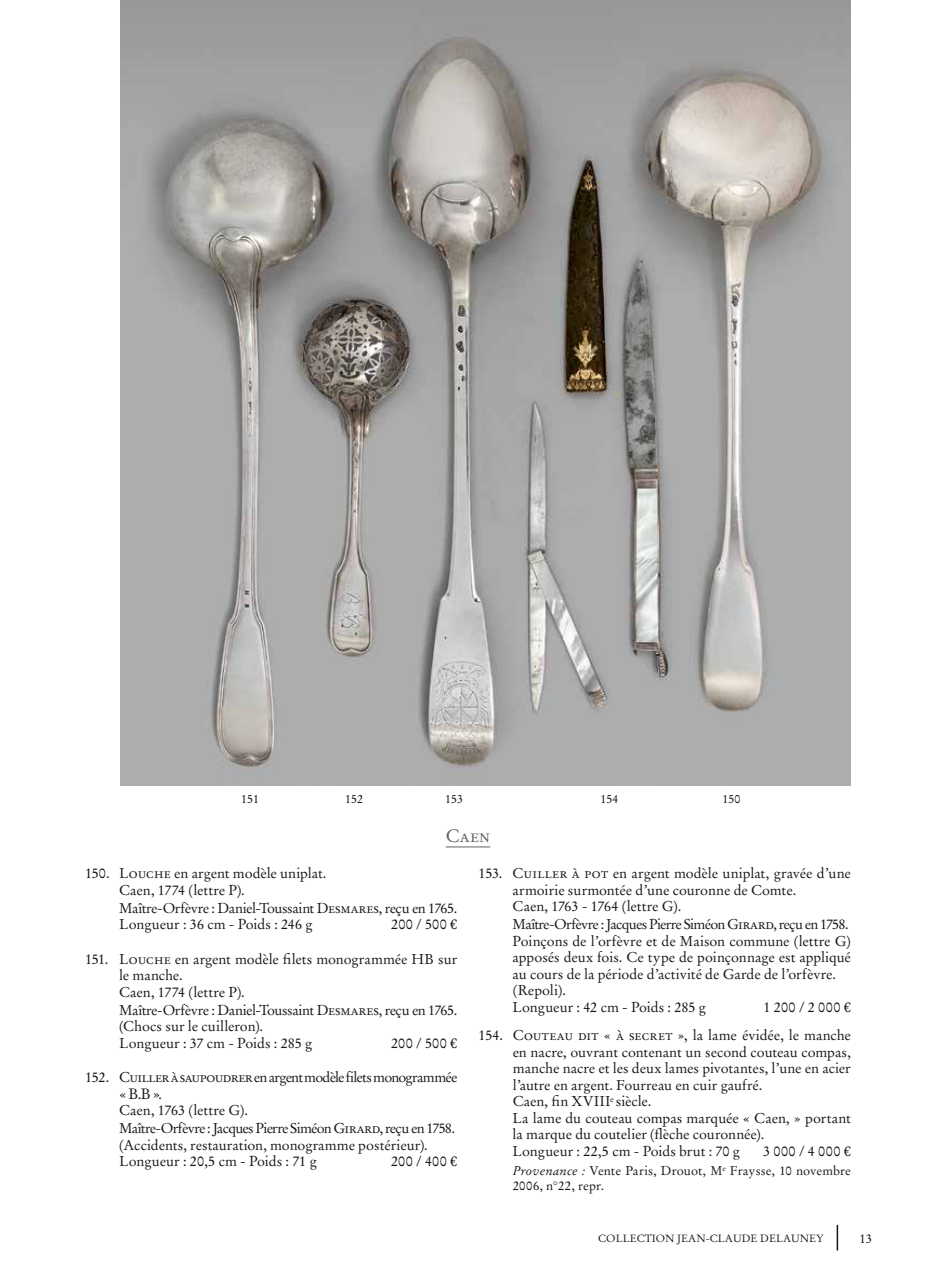
<style>
.page{position:relative;width:936px;height:1276px;background:#fff}
.page>*{position:absolute;margin:0;border:0;box-sizing:border-box;transform-origin:0 0}
.t1{font:18px "Stempel Garamond LT Std";color:#626261}
.t2{font:15px "Stempel Garamond LT Std";color:#181716}
.t3{font:14.25px/16.5px "Stempel Garamond LT Std";letter-spacing:-.005em;color:#181716}
.t4{font:14.25px/16.5px "Stempel Garamond LT Std";letter-spacing:-.025em;color:#181716}
.t5{font:14.25px/18px "Stempel Garamond LT Std";letter-spacing:-.045em;color:#181716}
.t6{font:14.25px "Stempel Garamond LT Std";letter-spacing:-.035em;color:#181716}
.t7{font:12.75px/15px "Stempel Garamond LT Std";letter-spacing:.01em;color:#181716}
.t8{font:12px "Stempel Garamond LT Std";color:#181716}
.t9{font:10.5px "Stempel Garamond LT Std";color:#181716}
.s1{font-size:14.25px}
.s2{font-style:italic}
</style>
<div class="page">
<img style="left:120px;top:0;width:730px;height:786px">
<hr style="left:445px;top:846px;width:45px;height:1px;background:#626261">
<hr style="left:836px;top:1225px;width:2px;height:25px;background:#181716">
<p class="t8" style="left:241px;top:791px;width:19px">151</p>
<p class="t8" style="left:345px;top:791px;width:19px">152</p>
<p class="t8" style="left:445px;top:791px;width:19px">153</p>
<p class="t8" style="left:600px;top:791px;width:19px">154</p>
<p class="t8" style="left:722px;top:791px;width:19px">150</p>
<p class="t1" style="left:445px;top:825px;width:46px">Caen</p>
<p class="t3" style="left:119px;top:865px;width:209px;text-indent:-34px">150. Louche en argent modèle uniplat.<br>Caen, 1774 (lettre P).</p>
<p class="t4" style="left:119px;top:900px;width:340px">Maître-Orfèvre : Daniel-Toussaint Desmares, reçu en 1765.<br>Longueur : 36 cm - Poids : 246 g</p>
<p class="t3" style="left:391px;top:916px;width:68px">200 / 500 €</p>
<p class="t3" style="left:119px;top:951px;width:340px;text-indent:-34px">151. Louche en argent modèle filets monogrammée HB sur le manche.<br>Caen, 1774 (lettre P).</p>
<p class="t4" style="left:119px;top:1002px;width:340px">Maître-Orfèvre : Daniel-Toussaint Desmares, reçu en 1765. (Chocs sur le cuilleron).<br>Longueur : 37 cm - Poids : 285 g</p>
<p class="t3" style="left:391px;top:1035px;width:68px">200 / 500 €</p>
<p class="t6" style="left:85px;top:1069px;width:374px">152. Cuiller à saupoudrer en argent modèle filets monogrammée</p>
<p class="t2" style="left:119px;top:1084px;width:44px">« B.B »<span class="s1">.</span></p>
<p class="t5" style="left:119px;top:1101px;width:337px">Caen, 1763 (lettre G).<br>Maître-Orfèvre : Jacques Pierre Siméon Girard, reçu en 1758.</p>
<p class="t3" style="left:119px;top:1137px;width:310px">(Accidents, restauration, monogramme postérieur).<br>Longueur : 20,5 cm - Poids : 71 g</p>
<p class="t3" style="left:391px;top:1153px;width:68px">200 / 400 €</p>
<p class="t3" style="left:512px;top:865px;width:340px;text-indent:-34px">153. Cuiller à pot en argent modèle uniplat, gravée d’une armoirie surmontée d’une couronne de Comte.<br>Caen, 1763 - 1764 (lettre G).</p>
<p class="t3" style="left:512px;top:916px;width:340px">Maître-Orfèvre : Jacques Pierre Siméon Girard, reçu en 1758.<br>Poinçons de l’orfèvre et de Maison commune (lettre G) apposés deux fois. Ce type de poinçonnage est appliqué au cours de la période d’activité de Garde de l’orfèvre. (Repoli).<br>Longueur : 42 cm - Poids : 285 g</p>
<p class="t3" style="left:478px;top:993px;width:374px;line-height:28.5px;text-align:right">1 200 / 2 000 €<br>154. Couteau dit « à secret », la lame évidée, le manche</p>
<p class="t3" style="left:512px;top:1044px;width:340px">en nacre, ouvrant contenant un second couteau compas, manche nacre et les deux lames pivotantes, l’une en acier l’autre en argent. Fourreau en cuir gaufré.<br>Caen, fin XVIII<sup>e</sup> siècle.<br>La lame du couteau compas marquée « Caen, » portant la marque du coutelier (flèche couronnée).<br>Longueur : 22,5 cm - Poids brut : 70 g</p>
<p class="t3" style="left:763px;top:1143px;width:89px">3 000 / 4 000 €</p>
<p class="t7" style="left:512px;top:1163px;width:340px"><span class="s2">Provenance :</span> Vente Paris, Drouot, M<sup>e</sup> Fraysse, 10 novembre<br>2006, n°22, repr.</p>
<p class="t9" style="left:598px;top:1232px;width:227px">COLLECTION JEAN-CLAUDE DELAUNEY</p>
<p class="t7" style="left:859px;top:1231px;width:14px">13</p>
</div>
